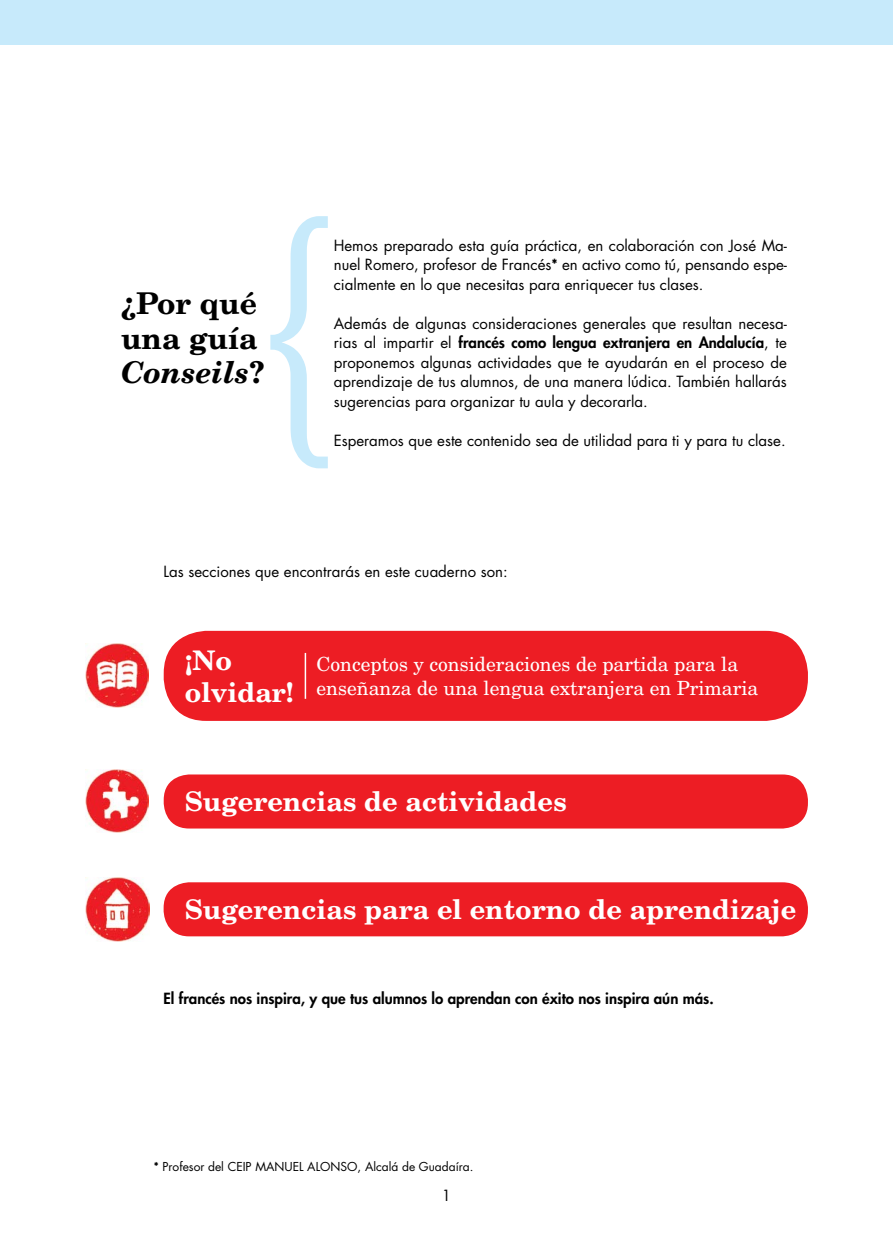
<style>
.page{position:relative;width:893px;height:1234px;background:#fff}
.page>*{position:absolute;margin:0;border:0;box-sizing:border-box;transform-origin:0 0}
.t1{font:700 30px/34.5px "New Century Schlbk LT Std";color:#000}
.t2{font:700 27px/31.5px "New Century Schlbk LT Std";color:#fff}
.t3{font:19.5px/24px "New Century Schlbk LT Std";color:#fff}
.t4{font:15px/19.5px "Futura Std";color:#000;text-align:justify}
.t5{font:800 15px "Futura Std";color:#000}
.t6{font:12px "Futura Std";color:#000}
.s1{font-style:italic}
.s2{font-weight:800}
</style>
<div class="page">
<svg style="left:270px;top:216px;width:58px;height:252px"></svg>
<div style="left:0;top:0;width:893px;height:45px;background:#c7eafb"></div>
<div style="left:164px;top:774px;width:644px;height:54px;background:#ed1d24;border-radius:26px"></div>
<div style="left:164px;top:630px;width:644px;height:90px;background:#ed1d24;border-radius:43px"></div>
<hr style="left:305px;top:652px;width:1px;height:46px;background:#fff">
<img style="left:85px;top:769px;width:64px;height:63px">
<div style="left:164px;top:882px;width:644px;height:54px;background:#ed1d24;border-radius:26px"></div>
<img style="left:86px;top:877px;width:64px;height:63px">
<img style="left:85px;top:643px;width:64px;height:64px">
<h1 class="t1" style="left:121px;top:286px;width:145px">¿Por qué una guía<br><span class="s1">Conseils</span>?</h1>
<p class="t4" style="left:334px;top:235px;width:455px">Hemos preparado esta guía práctica, en colaboración con José Ma&shy;nuel Romero, profesor de Francés<span class="s2">*</span> en activo como tú, pensando espe&shy;cialmente en lo que necesitas para enriquecer tus clases.</p>
<p class="t4" style="left:334px;top:313px;width:455px">Además de algunas consideraciones generales que resultan necesa&shy;rias al impartir el <span class="s2">francés como lengua extranjera en Andalucía</span>, te proponemos algunas actividades que te ayudarán en el proceso de aprendizaje de tus alumnos, de una manera lúdica. También hallarás sugerencias para organizar tu aula y decorarla.</p>
<p class="t4" style="left:334px;top:430px;width:453px">Esperamos que este contenido sea de utilidad para ti y para tu clase.</p>
<p class="t4" style="left:164px;top:561px;width:346px">Las secciones que encontrarás en este cuaderno son:</p>
<h2 class="t2" style="left:185px;top:644px;width:110px">¡No olvidar!</h2>
<h3 class="t3" style="left:316px;top:652px;width:444px">Conceptos y consideraciones de partida para la enseñanza de una lengua extranjera en Primaria</h3>
<h2 class="t2" style="left:185px;top:785px;width:383px">Sugerencias de actividades</h2>
<h2 class="t2" style="left:185px;top:893px;width:613px">Sugerencias para el entorno de aprendizaje</h2>
<p class="t5" style="left:164px;top:988px;width:552px">El francés nos inspira, y que tus alumnos lo aprendan con éxito nos inspira aún más.</p>
<p class="t6" style="left:154px;top:1158px;width:321px"><span class="s2">*</span> Profesor del CEIP MANUEL ALONSO, Alcalá de Guadaíra.</p>
<p class="t4" style="left:442px;top:1185px;width:11px">1</p>
</div>
